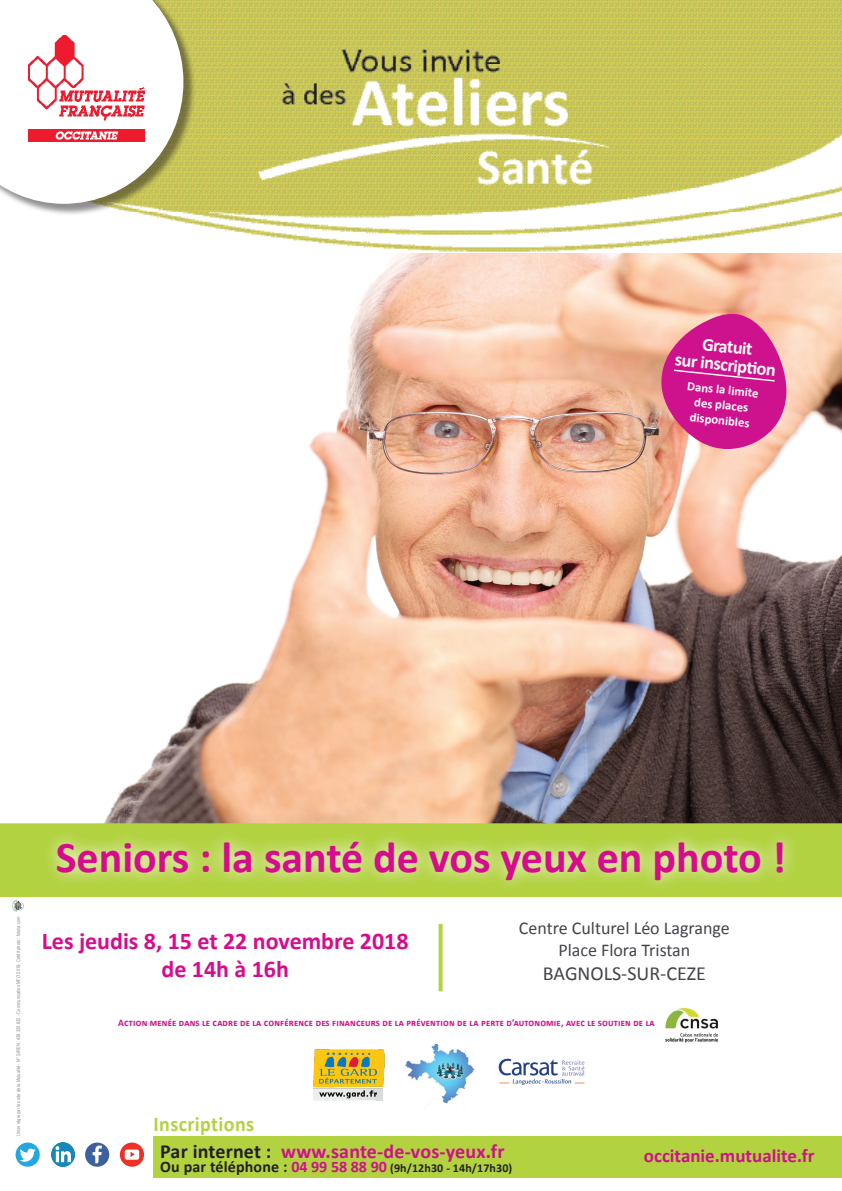
<style>
.page{position:relative;width:842px;height:1191px;background:#fff}
.page>*{position:absolute;margin:0;border:0;box-sizing:border-box;transform-origin:0 0}
.t1{font:700 44px "Calibri";color:#d70c8c}
.t2{font:700 24px/28.8px "Calibri";color:#d70c8c;text-align:center}
.t3{font:700 21px "Calibri";color:#b2d240;scale:.95 1}
.t4{font:700 20px "Calibri";letter-spacing:.005em;color:#ce118c}
.t5{font:20px "Calibri";color:#42454a}
.t6{font:700 19px "Calibri";color:#ce118c}
.t7{font:700 18.3px/18.3px "Calibri";color:#fff;text-align:center}
.t8{font:18px/21.6px "Calibri";color:#42454a;text-align:center}
.t9{font:700 12.7px/15.2px "Calibri";color:#fff;text-align:center}
.t10{font:700 12px "Calibri";letter-spacing:.01em;color:#231f20}
.t11{font:700 10px "Calibri";letter-spacing:.02em;color:#ce118c;scale:.95 1}
.t12{font:5px "Arial Narrow";color:#8e9493}
.s1{color:#231f20}
.s2{font-size:16px}
.s3{font-size:16px;color:#ce118c}
</style>
<div class="page">
<img style="left:104px;top:253px;width:738px;height:570px">
<svg style="left:658px;top:312px;width:129px;height:137px;background:#d84394"></svg>
<svg style="left:0;top:823px;width:842px;height:74px;background:#b1d041"></svg>
<svg style="left:42px;top:827px;width:756px;height:67px;background:#bcd85b"></svg>
<svg style="left:439px;top:924px;width:4px;height:67px"></svg>
<img style="left:150px;top:0;width:692px;height:252px">
<img style="left:498px;top:1058px;width:87px;height:27px">
<img style="left:10px;top:896px;width:17px;height:16px">
<div style="left:0;top:0;width:196px;height:216px;background:#231f20;opacity:.5"></div>
<svg style="left:0;top:0;width:183px;height:204px"></svg>
<img style="left:28px;top:35px;width:116px;height:106px">
<img style="left:665px;top:1007px;width:54px;height:36px">
<div style="left:154px;top:1135px;width:688px;height:42px;background:#b2d240"></div>
<div style="left:85px;top:1142px;width:24px;height:24px;background:#3c60a0;border-radius:50%"></div>
<svg style="left:93px;top:1145px;width:9px;height:18px"></svg>
<div style="left:16px;top:1142px;width:24px;height:24px;background:#22a7e0;border-radius:50%"></div>
<svg style="left:20px;top:1148px;width:16px;height:13px"></svg>
<svg style="left:120px;top:1142px;width:24px;height:24px"></svg>
<svg style="left:125px;top:1149px;width:14px;height:10px"></svg>
<img style="left:51px;top:1143px;width:24px;height:23px">
<img style="left:314px;top:1049px;width:71px;height:51px">
<img style="left:404px;top:1044px;width:71px;height:60px">
<img style="left:437px;top:1061px;width:27px;height:18px">
<h3 class="t7" style="left:678px;top:332px;width:104px;rotate:6deg">Gratuit surinscripti on</h3>
<p class="t9" style="left:688px;top:378px;width:73px;rotate:6deg">Dans la limite des places disponibles</p>
<p class="t12" style="left:15px;top:1136px;width:221px;rotate:-90deg">Union régie par le code de la Mutualité - N° SIREN : 438 320 632 - Communication MFO 2018- Crédit photo : fotolia.com</p>
<h1 class="t1" style="left:56px;top:829px;width:732px">Seniors : la santé de vos yeux en photo !</h1>
<h2 class="t2" style="left:42px;top:926px;width:368px">Les jeudis 8, 15 et 22 novembre 2018 de 14h à 16h</h2>
<h3 class="t8" style="left:519px;top:917px;width:212px">Centre Culturel Léo Lagrange<br>Place Flora Tristan</h3>
<h3 class="t5" style="left:543px;top:960px;width:164px">BAGNOLS-SUR-CEZE</h3>
<p class="t11" style="left:118px;top:1016px;width:566px">Action menée dans le cadre de la conférence des financeurs de la prévention de la perte d’autonomie, avec le soutien de la</p>
<h3 class="t3" style="left:154px;top:1111px;width:107px">Inscriptions</h3>
<h3 class="t4" style="left:160px;top:1138px;width:346px"><span class="s1">Par internet :</span> www.sante-de-vos-yeux.fr</h3>
<p class="t10" style="left:160px;top:1160px;width:354px"><span class="s2">Ou par téléphone :</span> <span class="s3">04 99 58 88 90</span> (9h/12h30 - 14h/17h30)</p>
<h3 class="t6" style="left:644px;top:1143px;width:172px">occitanie.mutualite.fr</h3>
</div>
